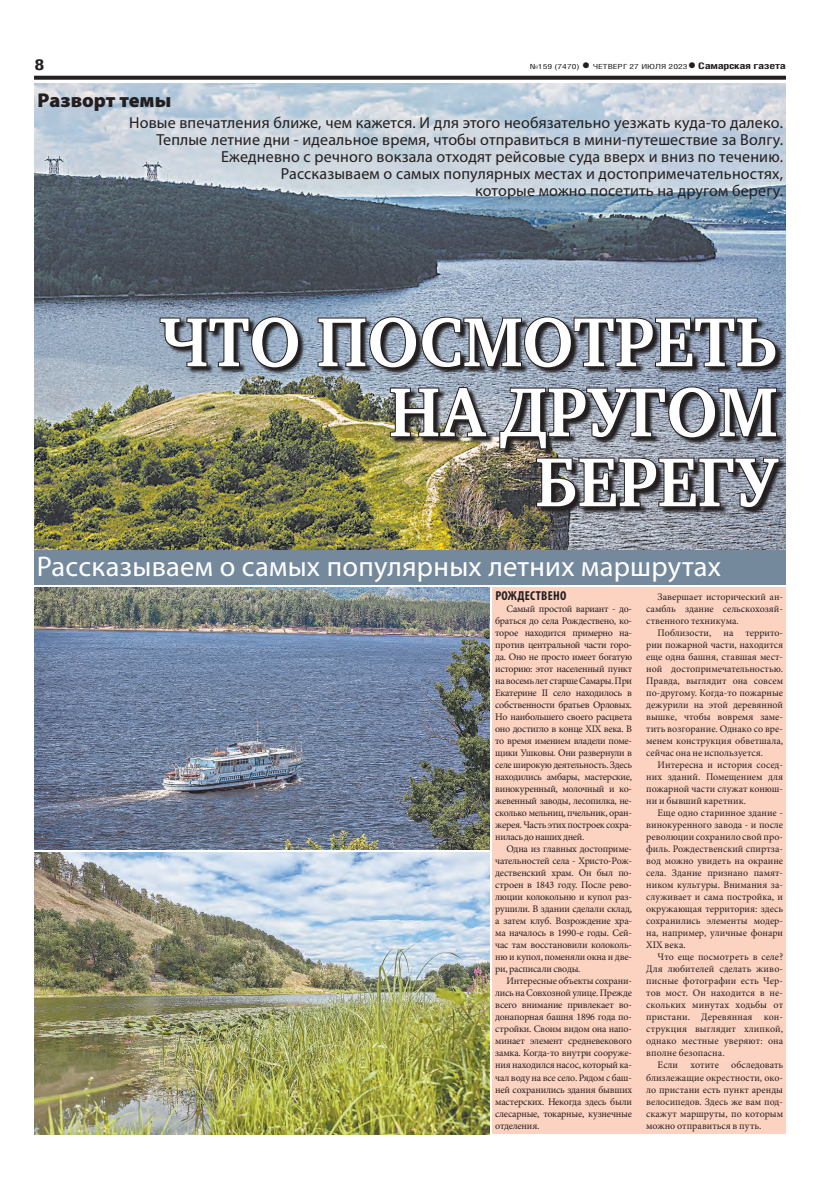
<style>
.page{position:relative;width:820px;height:1191px;background:#fff}
.page>*{position:absolute;margin:0;border:0;box-sizing:border-box;transform-origin:0 0}
.t1{font:700 71px/70px "Charter C";color:#fff;text-align:right;scale:.95 1}
.t2{font:28.5px "Myriad Pro";letter-spacing:.01em;color:#fff}
.t3{font:900 20px "Myriad Pro";color:#231f20}
.t4{font:16px/17px "Myriad Pro";letter-spacing:.01em;color:#231f20;text-align:right}
.t5{font:700 15px "Helios Cond";color:#231f20;scale:1.4 1}
.t6{font:700 condensed 13px "Myriad Pro";letter-spacing:.02em;color:#231f20}
.t7{font:10px/12px "Minion Pro";letter-spacing:-.005em;color:#231f20;text-align:justify}
.t8{font:700 9px "Helios Cond";letter-spacing:-.02em;color:#231f20;scale:1.4 1}
.t9{font:7px "Helios Cond";color:#231f20;scale:1.4 1}
.s1{font-weight:700;font-size:16px}
.s2{font-size:16px}
</style>
<div class="page">
<svg style="left:34px;top:76px;width:751px;height:4px;background:#322f2f"></svg>
<img style="left:34px;top:83px;width:751px;height:467px">
<div style="left:492px;top:587px;width:293px;height:547px;background:#fcd2c0"></div>
<img style="left:161px;top:318px;width:625px;height:197px">
<svg style="left:158px;top:315px;width:142px;height:54px;background:#5d6571"></svg>
<svg style="left:316px;top:315px;width:461px;height:54px;background:#585d67"></svg>
<img style="left:388px;top:385px;width:100px;height:53px">
<svg style="left:498px;top:385px;width:279px;height:65px;background:#60636b"></svg>
<svg style="left:535px;top:456px;width:245px;height:53px;background:#525257"></svg>
<div style="left:34px;top:550px;width:751px;height:35px;background:#75899d"></div>
<img style="left:34px;top:852px;width:455px;height:282px">
<img style="left:34px;top:587px;width:455px;height:262px">
<h3 class="t5" style="left:34px;top:55px;width:9px">8</h3>
<p class="t9" style="left:529px;top:63px;width:114px">№159 (7470) <span class="s1">•</span> четверг 27 июля 2023</p>
<p class="t8" style="left:687px;top:61px;width:72px"><span class="s2">•</span> Самарская газета</p>
<h3 class="t3" style="left:38px;top:88px;width:135px">Разворт темы</h3>
<p class="t4" style="left:129px;top:113px;width:655px">Новые впечатления ближе, чем кажется. И для этого необязательно уезжать куда-то далеко.<br>Теплые летние дни - идеальное время, чтобы отправиться в мини-путешествие за Волгу.<br>Ежедневно с речного вокзала отходят рейсовые суда вверх и вниз по течению.<br>Рассказываем о самых популярных местах и достопримечательностях,<br>которые можно посетить на другом берегу.</p>
<h1 class="t1" style="left:160px;top:308px;width:651px">Что посмотреть на другом берегу</h1>
<h2 class="t2" style="left:37px;top:548px;width:685px">Рассказываем о самых популярных летних маршрутах</h2>
<h3 class="t6" style="left:495px;top:588px;width:73px">Рождествено</h3>
<p class="t7" style="left:495px;top:603px;width:138px;text-indent:11px">Самый простой вариант - до&shy;браться до села Рождествено, ко&shy;торое находится примерно на&shy;против центральной части горо&shy;да. Оно не просто имеет богатую историю: этот населенный пункт на восемь лет старше Самары. При Екатерине II село находилось в собственности братьев Орловых.<br>Но наибольшего своего расцвета оно достигло в конце XIX века. В то время имением владели поме&shy;щики Ушковы. Они развернули в селе широкую деятельность. Здесь находились амбары, мастерские, винокуренный, молочный и ко&shy;жевенный заводы, лесопилка, не&shy;сколько мельниц, пчельник, оран&shy;жерея. Часть этих построек сохра&shy;нилась до наших дней.</p>
<p class="t7" style="left:495px;top:843px;width:138px;text-indent:11px">Одна из главных достоприме&shy;чательностей села - Христо-Рож&shy;дественский храм. Он был по&shy;строен в 1843 году. После рево&shy;люции колокольню и купол раз&shy;рушили. В здании сделали склад, а затем клуб. Возрождение хра&shy;ма началось в 1990-е годы. Сей&shy;час там восстановили колоколь&shy;ню и купол, поменяли окна и две&shy;ри, расписали своды.</p>
<p class="t7" style="left:495px;top:975px;width:138px;text-indent:11px">Интересные объекты сохрани&shy;лись на Совхозной улице. Прежде всего внимание привлекает во&shy;донапорная башня 1896 года по&shy;стройки. Своим видом она напо&shy;минает элемент средневекового замка. Когда-то внутри сооруже&shy;ния находился насос, который ка&shy;чал воду на все село. Рядом с баш&shy;ней сохранились здания бывших мастерских. Некогда здесь были слесарные, токарные, кузнечные отделения.</p>
<p class="t7" style="left:646px;top:591px;width:138px;text-indent:11px">Завершает исторический ан&shy;самбль здание сельскохозяй&shy;ственного техникума.</p>
<p class="t7" style="left:646px;top:627px;width:138px;text-indent:11px">Поблизости, на террито&shy;рии пожарной части, находится еще одна башня, ставшая мест&shy;ной достопримечательностью.<br>Правда, выглядит она совсем по-другому. Когда-то пожарные дежурили на этой деревянной вышке, чтобы вовремя заме&shy;тить возгорание. Однако со вре&shy;менем конструкция обветшала, сейчас она не используется.</p>
<p class="t7" style="left:646px;top:759px;width:138px;text-indent:11px">Интересна и история сосед&shy;них зданий. Помещением для пожарной части служат конюш&shy;ни и бывший каретник.</p>
<p class="t7" style="left:646px;top:807px;width:138px;text-indent:11px">Еще одно старинное здание - винокуренного завода - и после революции сохранило свой про&shy;филь. Рождественский спиртза&shy;вод можно увидеть на окраине села. Здание признано памят&shy;ником культуры. Внимания за&shy;служивает и сама постройка, и окружающая территория: здесь сохранились элементы модер&shy;на, например, уличные фонари XIX века.</p>
<p class="t7" style="left:646px;top:951px;width:138px;text-indent:11px">Что еще посмотреть в селе?<br>Для любителей сделать живо&shy;писные фотографии есть Чер&shy;тов мост. Он находится в не&shy;скольких минутах ходьбы от пристани. Деревянная кон&shy;струкция выглядит хлипкой, однако местные уверяют: она вполне безопасна.</p>
<p class="t7" style="left:646px;top:1059px;width:138px;text-indent:11px">Если хотите обследовать близлежащие окрестности, око&shy;ло пристани есть пункт аренды велосипедов. Здесь же вам под&shy;скажут маршруты, по которым можно отправиться в путь.</p>
</div>
